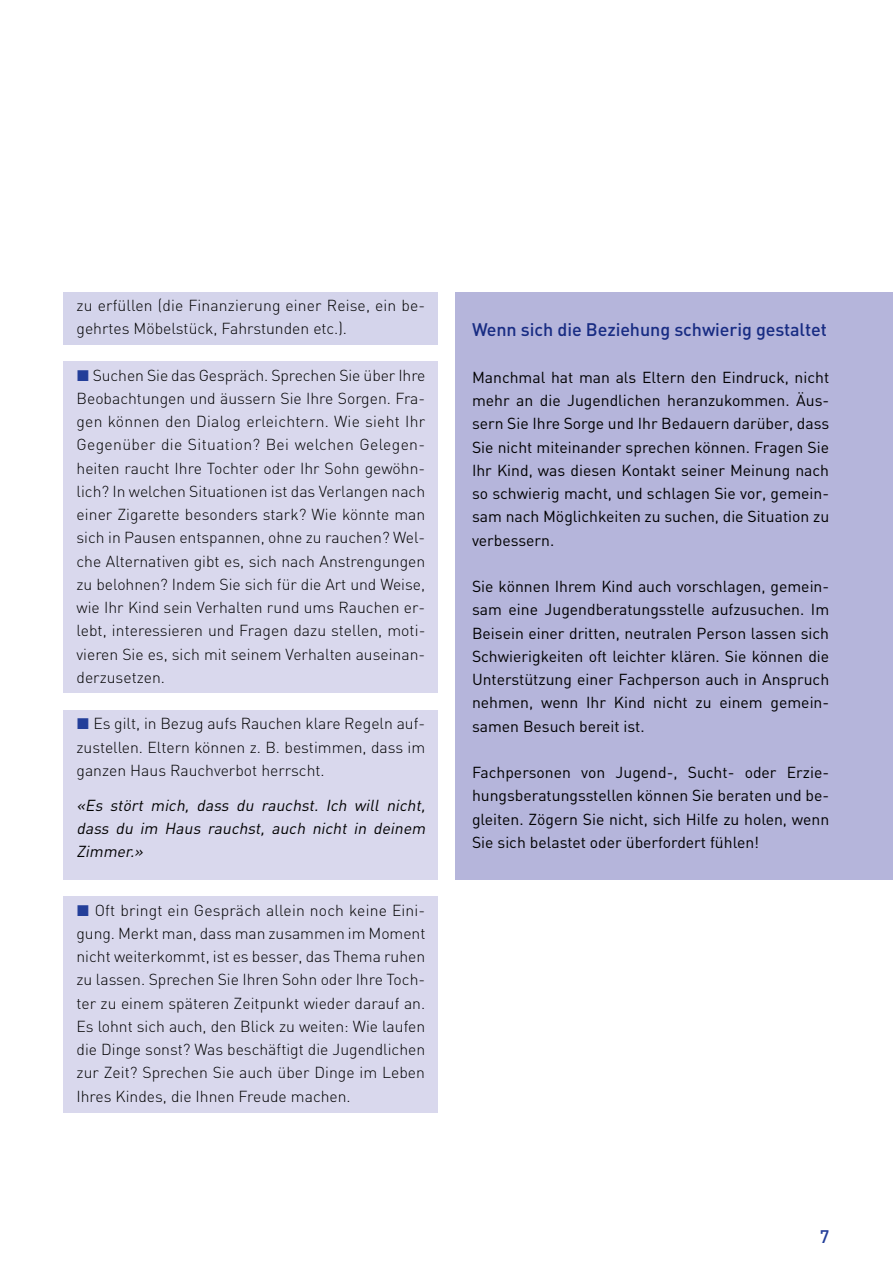
<style>
.page{position:relative;width:893px;height:1263px;background:#fff}
.page>*{position:absolute;margin:0;border:0;box-sizing:border-box;transform-origin:0 0}
.t1{font:500 18px "DIN";letter-spacing:-.005em;color:#233e99}
.t2{font:300 15.75px/23.2px "DIN";color:#000;text-align:justify}
.t3{font:15.75px/23.2px "DIN";color:#000;text-align:justify}
.t4{font:italic 15.75px/23.2px "DIN";color:#000;text-align:justify}
.s1{font-family:"European Pi Three";font-weight:400;color:#233e99}
</style>
<div class="page">
<div style="left:64px;top:896px;width:374px;height:216px;background:#d9d8ed"></div>
<div style="left:64px;top:710px;width:374px;height:169px;background:#d9d8ed"></div>
<div style="left:64px;top:362px;width:374px;height:331px;background:#d9d8ed"></div>
<div style="left:64px;top:292px;width:374px;height:53px;background:#d4d4eb"></div>
<div style="left:455px;top:292px;width:438px;height:588px;background:#b5b5db"></div>
<p class="t2" style="left:77px;top:293px;width:350px">zu erfüllen (die Finanzierung einer Reise, ein be&shy;gehrtes Möbelstück, Fahrstunden etc.).</p>
<p class="t2" style="left:77px;top:363px;width:350px"><span class="s1">L</span> Suchen Sie das Gespräch. Sprechen Sie über Ihre Beobachtungen und äussern Sie Ihre Sorgen. Fra&shy;gen können den Dialog erleichtern. Wie sieht Ihr Gegenüber die Situation? Bei welchen Gelegen&shy;heiten raucht Ihre Tochter oder Ihr Sohn gewöhn&shy;lich? In welchen Situationen ist das Verlangen nach einer Zigarette besonders stark? Wie könnte man sich in Pausen entspannen, ohne zu rauchen? Wel&shy;che Alternativen gibt es, sich nach Anstrengungen zu belohnen? Indem Sie sich für die Art und Weise, wie Ihr Kind sein Verhalten rund ums Rauchen er&shy;lebt, interessieren und Fragen dazu stellen, moti&shy;vieren Sie es, sich mit seinem Verhalten auseinan&shy;derzusetzen.</p>
<p class="t2" style="left:77px;top:712px;width:350px"><span class="s1">L</span> Es gilt, in Bezug aufs Rauchen klare Regeln auf&shy;zustellen. Eltern können z. B. bestimmen, dass im ganzen Haus Rauchverbot herrscht.</p>
<p class="t4" style="left:77px;top:793px;width:354px">«Es stört mich, dass du rauchst. Ich will nicht, dass du im Haus rauchst, auch nicht in deinem Zimmer.»</p>
<p class="t2" style="left:77px;top:898px;width:350px"><span class="s1">L</span> Oft bringt ein Gespräch allein noch keine Eini&shy;gung. Merkt man, dass man zusammen im Moment nicht weiterkommt, ist es besser, das Thema ruhen zu lassen. Sprechen Sie Ihren Sohn oder Ihre Toch&shy;ter zu einem späteren Zeitpunkt wieder darauf an.<br>Es lohnt sich auch, den Blick zu weiten: Wie laufen die Dinge sonst? Was beschäftigt die Jugendlichen zur Zeit? Sprechen Sie auch über Dinge im Leben Ihres Kindes, die Ihnen Freude machen.</p>
<p class="t1" style="left:472px;top:318px;width:356px">Wenn sich die Beziehung schwierig gestaltet</p>
<p class="t3" style="left:472px;top:365px;width:359px">Manchmal hat man als Eltern den Eindruck, nicht mehr an die Jugendlichen heranzukommen. Äus&shy;sern Sie Ihre Sorge und Ihr Bedauern darüber, dass Sie nicht miteinander sprechen können. Fragen Sie Ihr Kind, was diesen Kontakt seiner Meinung nach so schwierig macht, und schlagen Sie vor, gemein&shy;sam nach Möglichkeiten zu suchen, die Situation zu verbessern.</p>
<p class="t3" style="left:472px;top:575px;width:359px">Sie können Ihrem Kind auch vorschlagen, gemein&shy;sam eine Jugendberatungsstelle aufzusuchen. Im Beisein einer dritten, neutralen Person lassen sich Schwierigkeiten oft leichter klären. Sie können die Unterstützung einer Fachperson auch in Anspruch nehmen, wenn Ihr Kind nicht zu einem gemein&shy;samen Besuch bereit ist.</p>
<p class="t3" style="left:472px;top:760px;width:359px">Fachpersonen von Jugend-, Sucht- oder Erzie&shy;hungsberatungsstellen können Sie beraten und be&shy;gleiten. Zögern Sie nicht, sich Hilfe zu holen, wenn Sie sich belastet oder überfordert fühlen!</p>
<p class="t1" style="left:820px;top:1225px;width:11px">7</p>
</div>
